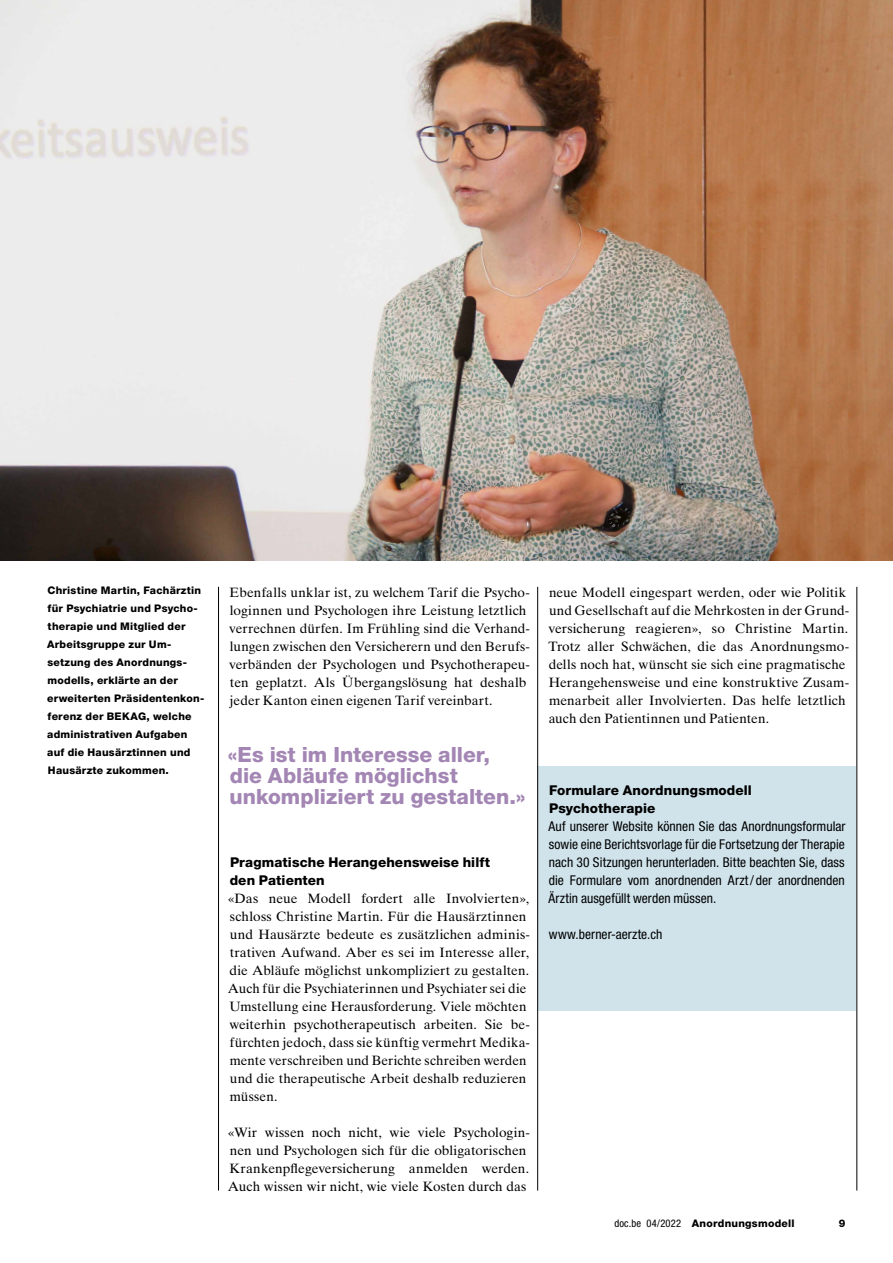
<style>
.page{position:relative;width:893px;height:1263px;background:#fff}
.page>*{position:absolute;margin:0;border:0;box-sizing:border-box;transform-origin:0 0}
.t1{font:800 21px/21px "Helvetica Neue LT Std";color:#a386b4}
.t2{font:13.5px/18px "Times Ten";letter-spacing:.005em;color:#000}
.t3{font:condensed 13.5px/18px "Helvetica Neue LT Std";letter-spacing:.005em;color:#000;text-align:justify}
.t4{font:800 13.5px/18px "Helvetica Neue LT Std";letter-spacing:.01em;color:#000}
.t5{font:800 10.5px/18px "Helvetica Neue LT Std";letter-spacing:.02em;color:#000}
.s1{font-weight:400;font-stretch:condensed}
</style>
<div class="page">
<img style="left:0;top:0;width:893px;height:560px">
<div style="left:537px;top:766px;width:319px;height:244px;background:#d0e3eb"></div>
<hr style="left:857px;top:587px;width:1px;height:603px;background:#000">
<hr style="left:537px;top:587px;width:1px;height:603px;background:#000">
<hr style="left:218px;top:587px;width:1px;height:603px;background:#000">
<p class="t5" style="left:47px;top:581px;width:159px">Christine Martin, Fachärztin für Psychiatrie und Psycho&shy;therapie und Mitglied der<br>Arbeitsgruppe zur Um&shy;setzung des Anordnungs&shy;modells, erklärte an der erweiterten Präsidentenkon&shy;ferenz der BEKAG, welche administrativen Aufgaben auf die Hausärztinnen und<br>Hausärzte zukommen.</p>
<p class="t2" style="left:229px;top:583px;width:302px">Ebenfalls unklar ist, zu welchem Tarif die Psycho&shy;loginnen und Psychologen ihre Leistung letztlich verrechnen dürfen. Im Frühling sind die Verhand&shy;lungen zwischen den Versicherern und den Berufs&shy;verbänden der Psychologen und Psychotherapeu&shy;ten geplatzt. Als Übergangslösung hat deshalb jeder Kanton einen eigenen Tarif vereinbart.</p>
<h1 class="t1" style="left:228px;top:743px;width:299px">«Es ist im Interesse aller, die Abläufe möglichst unkompliziert zu gestalten.»</h1>
<p class="t4" style="left:230px;top:853px;width:262px">Pragmatische Herangehensweise hilft den Patienten</p>
<p class="t2" style="left:228px;top:889px;width:304px">«Das neue Modell fordert alle Involvierten», schloss Christine Martin. Für die Hausärztinnen und Hausärzte bedeute es zusätzlichen adminis&shy;trativen Aufwand. Aber es sei im Interesse aller, die Abläufe möglichst unkompliziert zu gestalten.<br>Auch für die Psychiaterinnen und Psychiater sei die Umstellung eine Herausforderung. Viele möchten weiterhin psychotherapeutisch arbeiten. Sie be&shy;fürchten jedoch, dass sie künftig vermehrt Medika&shy;mente verschreiben und Berichte schreiben werden und die therapeutische Arbeit deshalb reduzieren müssen.</p>
<p class="t2" style="left:228px;top:1123px;width:304px">«Wir wissen noch nicht, wie viele Psychologin&shy;nen und Psychologen sich für die obligatorischen Krankenpflegeversicherung anmelden werden.<br>Auch wissen wir nicht, wie viele Kosten durch das</p>
<p class="t2" style="left:548px;top:583px;width:302px">neue Modell eingespart werden, oder wie Politik und Gesellschaft auf die Mehrkosten in der Grund&shy;versicherung reagieren», so Christine Martin.<br>Trotz aller Schwächen, die das Anordnungsmo&shy;dells noch hat, wünscht sie sich eine pragmatische Herangehensweise und eine konstruktive Zusam&shy;menarbeit aller Involvierten. Das helfe letztlich auch den Patientinnen und Patienten.</p>
<p class="t4" style="left:549px;top:781px;width:204px">Formulare Anordnungsmodell<br>Psychotherapie</p>
<p class="t3" style="left:548px;top:817px;width:299px">Auf unserer Website können Sie das Anordnungsformular sowie eine Berichtsvorlage für die Fortsetzung der Therapie nach 30 Sitzungen herunterladen. Bitte beachten Sie, dass die Formulare vom anordnenden Arzt/ der anordnenden Ärztin ausgefüllt werden müssen.</p>
<p class="t3" style="left:549px;top:925px;width:115px">www.berner-aerzte.ch</p>
<p class="t5" style="left:614px;top:1214px;width:182px"><span class="s1">doc.be 04/2022</span> Anordnungsmodell</p>
<p class="t5" style="left:839px;top:1214px;width:8px">9</p>
</div>
